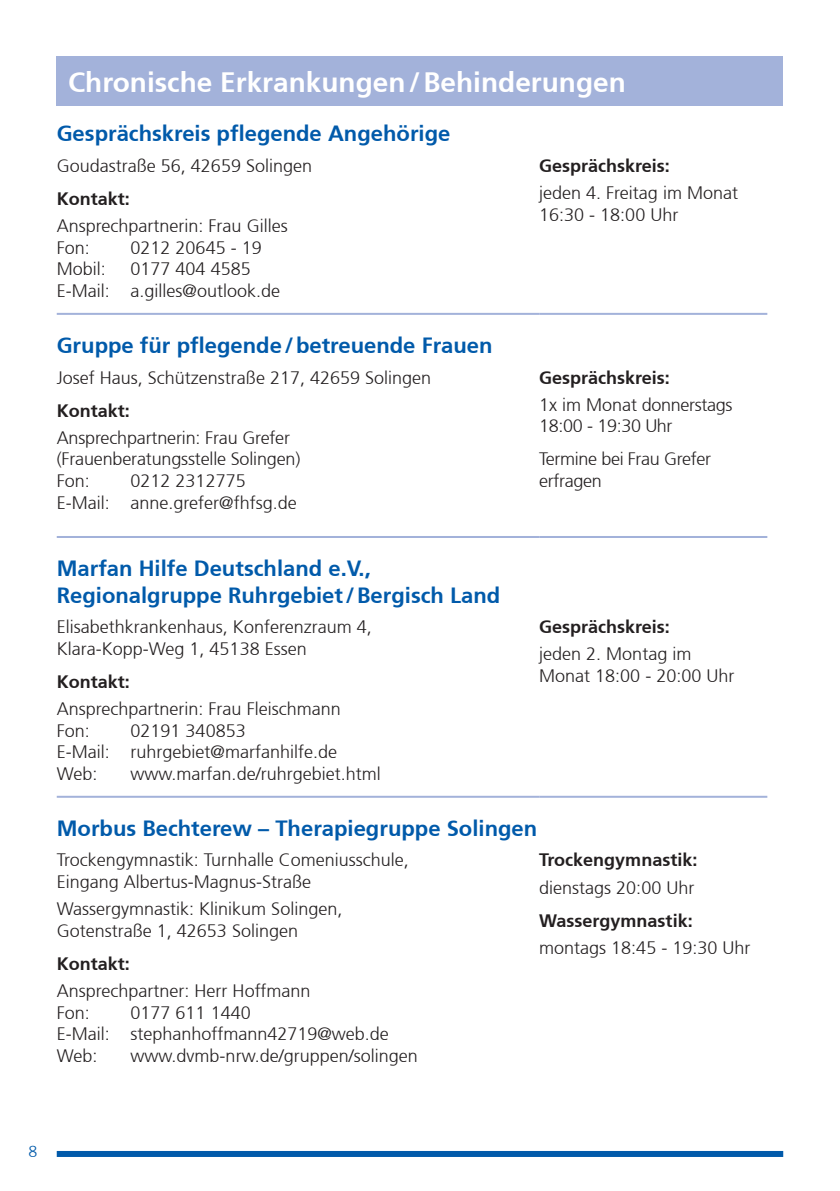
<style>
.page{position:relative;width:840px;height:1191px;background:#fff}
.page>*{position:absolute;margin:0;border:0;box-sizing:border-box;transform-origin:0 0}
.t1{font:700 28px "Frutiger";color:#fff}
.t2{font:700 22px/26.4px "Frutiger";color:#015aaa}
.t3{font:300 18px/21.6px "Frutiger";color:#231f20}
.t4{font:700 18px "Frutiger";color:#231f20}
.t5{font:300 18px/21.6px "Frutiger";letter-spacing:-.02em;color:#231f20}
.t6{font:300 16px "Frutiger";color:#015aaa}
</style>
<div class="page">
<hr style="left:57px;top:536px;width:482px;height:2px;background:#a3b2da">
<hr style="left:539px;top:536px;width:227px;height:2px;background:#a3b2da">
<hr style="left:57px;top:313px;width:482px;height:2px;background:#a3b2da">
<hr style="left:539px;top:313px;width:227px;height:2px;background:#a3b2da">
<hr style="left:57px;top:795px;width:482px;height:2px;background:#a3b2da">
<hr style="left:539px;top:795px;width:227px;height:2px;background:#a3b2da">
<div style="left:57px;top:57px;width:725px;height:49px;background:#a3b2da"></div>
<div style="left:57px;top:1151px;width:725px;height:6px;background:#015aaa"></div>
<h1 class="t1" style="left:68px;top:66px;width:559px">Chronische Erkrankungen/Behinderungen</h1>
<p class="t2" style="left:57px;top:120px;width:395px">Gesprächskreis pflegende Angehörige</p>
<p class="t3" style="left:57px;top:155px;width:257px">Goudastraße 56, 42659 Solingen</p>
<p class="t4" style="left:57px;top:188px;width:75px">Kontakt:</p>
<p class="t3" style="left:57px;top:215px;width:232px">Ansprechpartnerin: Frau Gilles<br>Fon:</p>
<p class="t3" style="left:130px;top:237px;width:133px">0212 20645 - 19</p>
<p class="t3" style="left:57px;top:258px;width:51px">Mobil:</p>
<p class="t3" style="left:57px;top:258px;width:225px;text-indent:74px">0177 404 4585<br>E-Mail: a.gilles@outlook.de</p>
<p class="t2" style="left:57px;top:332px;width:437px">Gruppe für pflegende/betreuende Frauen</p>
<p class="t3" style="left:57px;top:367px;width:376px">Josef Haus, Schützenstraße 217, 42659 Solingen</p>
<p class="t4" style="left:57px;top:400px;width:75px">Kontakt:</p>
<p class="t3" style="left:57px;top:427px;width:245px">Ansprechpartnerin: Frau Grefer (Frauenberatungsstelle Solingen)<br>Fon:</p>
<p class="t3" style="left:57px;top:470px;width:241px;text-indent:74px">0212 2312775<br>E-Mail: anne.grefer@fhfsg.de</p>
<p class="t2" style="left:57px;top:555px;width:445px">Marfan Hilfe Deutschland e.V.,<br>Regionalgruppe Ruhrgebiet/Bergisch Land</p>
<p class="t3" style="left:57px;top:616px;width:316px">Elisabethkrankenhaus, Konferenzraum 4,<br>Klara-Kopp-Weg 1, 45138 Essen</p>
<p class="t4" style="left:57px;top:671px;width:75px">Kontakt:</p>
<p class="t3" style="left:57px;top:698px;width:285px">Ansprechpartnerin: Frau Fleischmann<br>Fon:</p>
<p class="t3" style="left:57px;top:720px;width:282px;text-indent:74px">02191 340853<br>E-Mail: ruhrgebiet@marfanhilfe.de<br>Web:</p>
<p class="t3" style="left:130px;top:763px;width:252px">www.marfan.de/ruhrgebiet.html</p>
<p class="t4" style="left:539px;top:155px;width:132px">Gesprächskreis:</p>
<p class="t3" style="left:539px;top:182px;width:200px">jeden 4. Freitag im Monat<br>16:30 - 18:00 Uhr</p>
<p class="t4" style="left:539px;top:367px;width:132px">Gesprächskreis:</p>
<p class="t5" style="left:539px;top:394px;width:195px">1x im Monat donnerstags<br>18:00 - 19:30 Uhr</p>
<p class="t5" style="left:539px;top:448px;width:173px">Termine bei Frau Grefer erfragen</p>
<p class="t4" style="left:539px;top:616px;width:132px">Gesprächskreis:</p>
<p class="t3" style="left:539px;top:643px;width:197px">jeden 2. Montag im<br>Monat 18:00 - 20:00 Uhr</p>
<p class="t2" style="left:57px;top:815px;width:482px">Morbus Bechterew – Therapiegruppe Solingen</p>
<p class="t3" style="left:57px;top:849px;width:353px">Trockengymnastik: Turnhalle Comeniusschule,<br>Eingang Albertus-Magnus-Straße</p>
<p class="t3" style="left:57px;top:898px;width:287px">Wassergymnastik: Klinikum Solingen,<br>Gotenstraße 1, 42653 Solingen</p>
<p class="t4" style="left:57px;top:953px;width:75px">Kontakt:</p>
<p class="t3" style="left:57px;top:980px;width:255px">Ansprechpartner: Herr Hoffmann<br>Fon:</p>
<p class="t4" style="left:539px;top:849px;width:160px">Trockengymnastik:</p>
<p class="t3" style="left:539px;top:877px;width:157px">dienstags 20:00 Uhr</p>
<p class="t4" style="left:539px;top:910px;width:155px">Wassergymnastik:</p>
<p class="t3" style="left:539px;top:937px;width:213px">montags 18:45 - 19:30 Uhr</p>
<p class="t3" style="left:57px;top:1002px;width:333px;text-indent:74px">0177 611 1440<br>E-Mail: stephanhoffmann42719@web.de<br>Web:</p>
<p class="t3" style="left:130px;top:1045px;width:289px">www.dvmb-nrw.de/gruppen/solingen</p>
<p class="t6" style="left:28px;top:1142px;width:10px">8</p>
</div>
